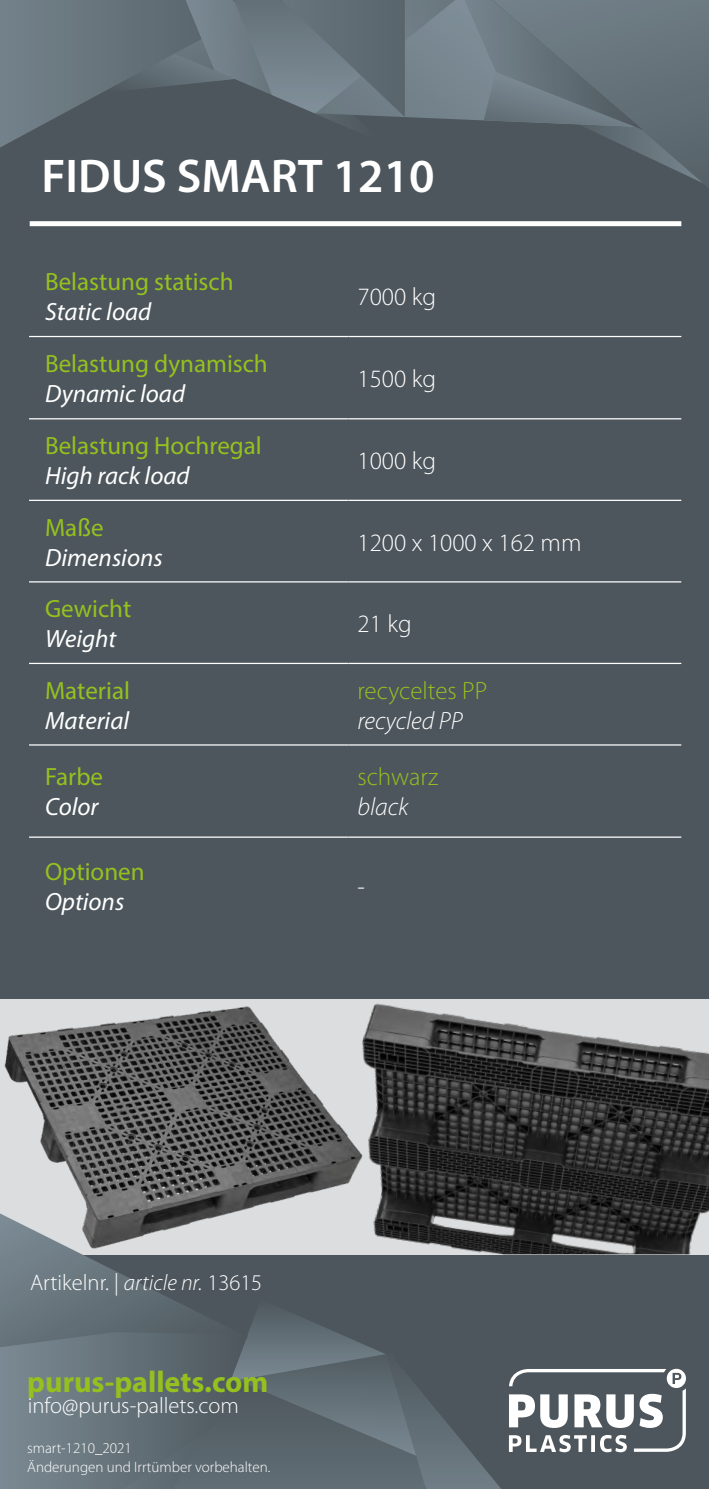
<style>
.page{position:relative;width:709px;height:1489px;background:#fff}
.page>*{position:absolute;margin:0;border:0;box-sizing:border-box;transform-origin:0 0}
.t1{font:600 47.5px "Myriad Pro";color:#fff}
.t2{font:700 30px "Myriad Pro";color:#95c11f}
.t3{font:25px "Myriad Pro";color:#95c11f}
.t4{font:italic 25px "Myriad Pro";color:#fff}
.t5{font:300 25px "Myriad Pro";color:#fff}
.t6{font:300 25px "Myriad Pro";color:#95c11f}
.t7{font:italic 300 25px "Myriad Pro";color:#fff}
.t8{font:300 22.5px "Myriad Pro";color:#fff}
.t9{font:300 15px/18.5px "Myriad Pro";color:#fff}
.s1{font-style:italic}
</style>
<div class="page">
<div style="left:0;top:0;width:709px;height:1488px;background:#4d565c"></div>
<svg style="left:0;top:1254px;width:501px;height:234px"></svg>
<svg style="left:0;top:0;width:709px;height:187px"></svg>
<svg style="left:509px;top:1368px;width:177px;height:83px"></svg>
<div style="left:30px;top:221px;width:651px;height:5px;background:#fff"></div>
<hr style="left:29px;top:336px;width:319px;height:1px;background:#fff">
<hr style="left:348px;top:336px;width:333px;height:1px;background:#fff">
<hr style="left:29px;top:418px;width:319px;height:1px;background:#fff">
<hr style="left:348px;top:418px;width:333px;height:1px;background:#fff">
<hr style="left:29px;top:499px;width:319px;height:2px;background:#fff">
<hr style="left:348px;top:499px;width:333px;height:2px;background:#fff">
<hr style="left:29px;top:581px;width:319px;height:1px;background:#fff">
<hr style="left:348px;top:581px;width:333px;height:1px;background:#fff">
<hr style="left:29px;top:662px;width:319px;height:2px;background:#fff">
<hr style="left:348px;top:662px;width:333px;height:2px;background:#fff">
<hr style="left:29px;top:744px;width:319px;height:1px;background:#fff">
<hr style="left:348px;top:744px;width:333px;height:1px;background:#fff">
<hr style="left:29px;top:836px;width:319px;height:1px;background:#fff">
<hr style="left:348px;top:836px;width:333px;height:1px;background:#fff">
<img style="left:0;top:999px;width:309px;height:255px">
<img style="left:309px;top:999px;width:400px;height:255px">
<h1 class="t1" style="left:41px;top:145px;width:395px">FIDUS SMART 1210</h1>
<p class="t3" style="left:45px;top:266px;width:190px">Belastung statisch</p>
<p class="t4" style="left:45px;top:298px;width:108px">Static load</p>
<p class="t3" style="left:45px;top:348px;width:224px">Belastung dynamisch</p>
<p class="t4" style="left:45px;top:380px;width:142px">Dynamic load</p>
<p class="t3" style="left:45px;top:430px;width:218px">Belastung Hochregal</p>
<p class="t4" style="left:45px;top:462px;width:146px">High rack load</p>
<p class="t3" style="left:45px;top:511px;width:60px">Maße</p>
<p class="t4" style="left:45px;top:543px;width:119px">Dimensions</p>
<p class="t3" style="left:45px;top:593px;width:88px">Gewicht</p>
<p class="t4" style="left:45px;top:625px;width:73px">Weight</p>
<p class="t3" style="left:45px;top:674px;width:86px">Material</p>
<p class="t4" style="left:45px;top:706px;width:86px">Material</p>
<p class="t3" style="left:45px;top:761px;width:60px">Farbe</p>
<p class="t4" style="left:45px;top:793px;width:55px">Color</p>
<p class="t3" style="left:45px;top:856px;width:101px">Optionen</p>
<p class="t4" style="left:45px;top:888px;width:81px">Options</p>
<p class="t5" style="left:357px;top:283px;width:80px">7000 kg</p>
<p class="t5" style="left:357px;top:365px;width:80px">1500 kg</p>
<p class="t5" style="left:357px;top:447px;width:80px">1000 kg</p>
<p class="t5" style="left:357px;top:528px;width:225px">1200 x 1000 x 162 mm</p>
<p class="t5" style="left:357px;top:610px;width:56px">21 kg</p>
<p class="t6" style="left:357px;top:676px;width:131px">recyceltes PP</p>
<p class="t7" style="left:357px;top:707px;width:107px">recycled PP</p>
<p class="t6" style="left:357px;top:763px;width:82px">schwarz</p>
<p class="t7" style="left:357px;top:793px;width:52px">black</p>
<p class="t5" style="left:357px;top:872px;width:9px">-</p>
<p class="t8" style="left:30px;top:1269px;width:234px">Artikelnr. | <span class="s1">article nr.</span> 13615</p>
<p class="t2" style="left:27px;top:1364px;width:242px">purus-pallets.com</p>
<p class="t8" style="left:28px;top:1393px;width:213px">info@purus-pallets.com</p>
<p class="t9" style="left:27px;top:1439px;width:245px">smart-1210_2021<br>Änderungen und Irrtümber vorbehalten.</p>
</div>
